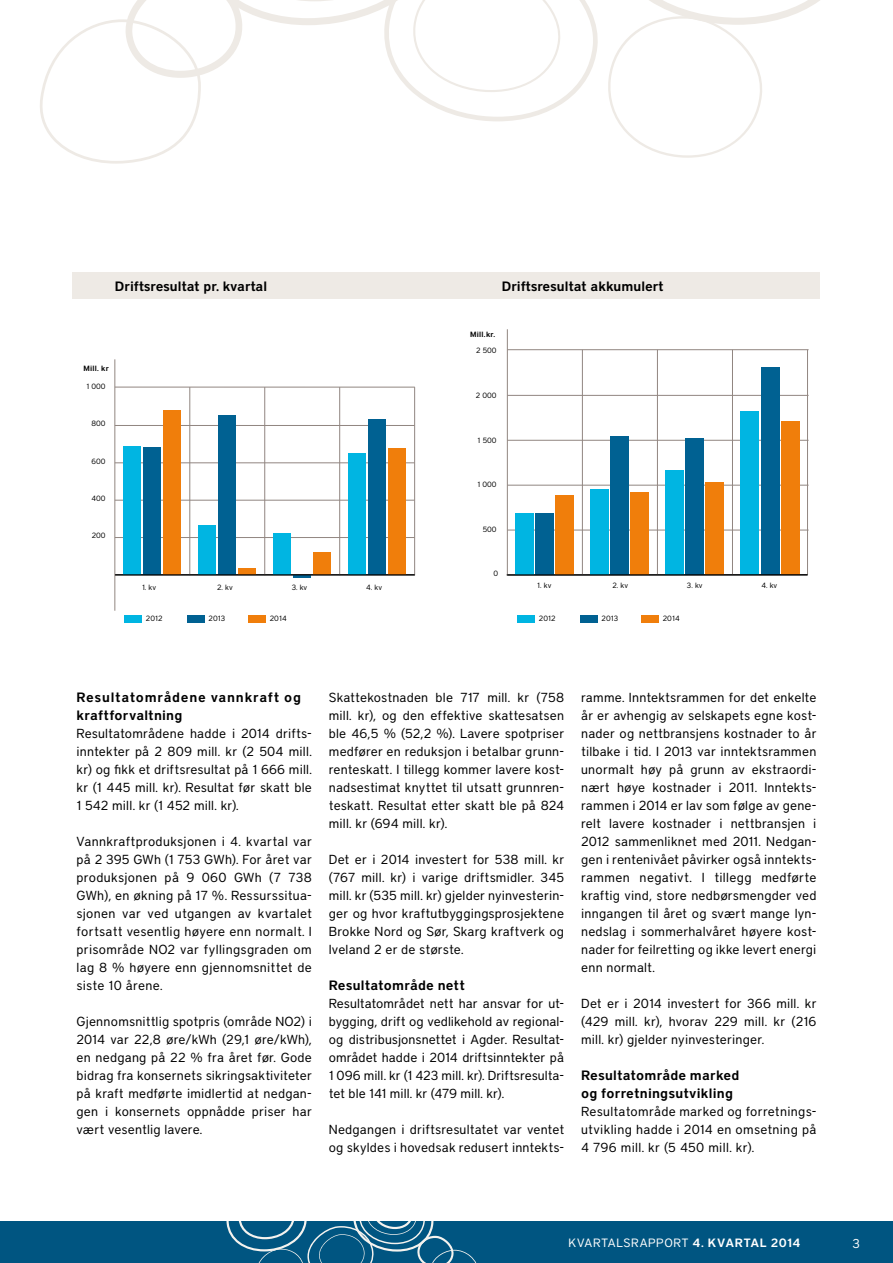
<style>
.page{position:relative;width:893px;height:1263px;background:#fff}
.page>*{position:absolute;margin:0;border:0;box-sizing:border-box;transform-origin:0 0}
.t1{font:600 13.5px/18px "District";letter-spacing:.01em;color:#000}
.t2{font:600 13.5px/18px "District";letter-spacing:.045em;color:#000}
.t3{font:600 13.5px "District";letter-spacing:-.01em;color:#000}
.t4{font:13.05px/18px "District";letter-spacing:.015em;color:#000;text-align:justify}
.t5{font:12.75px "District";color:#fff}
.t6{font:12px "District";letter-spacing:.06em;color:#fff}
.t7{font:7.5px "District";color:#000}
.t8{font:600 7.5px "District";letter-spacing:.03em;color:#000}
.t9{font:7.5px/15.1px "District";letter-spacing:.03em;color:#000;text-align:right}
.s1{font-weight:600}
</style>
<div class="page">
<svg style="left:40px;top:0;width:780px;height:164px"></svg>
<div style="left:0;top:1221px;width:893px;height:42px;background:#005581"></div>
<svg style="left:226px;top:1221px;width:251px;height:42px"></svg>
<div style="left:73px;top:273px;width:747px;height:26px;background:#eeeae5"></div>
<div style="left:124px;top:615px;width:18px;height:8px;background:#00b5e2"></div>
<div style="left:187px;top:615px;width:17px;height:8px;background:#006192"></div>
<div style="left:248px;top:615px;width:17px;height:8px;background:#f07e0b"></div>
<hr style="left:190px;top:387px;width:1px;height:188px;background:#918681">
<hr style="left:264px;top:387px;width:1px;height:188px;background:#918681">
<hr style="left:339px;top:387px;width:1px;height:188px;background:#918681">
<hr style="left:414px;top:387px;width:1px;height:188px;background:#918681">
<hr style="left:114px;top:359px;width:1px;height:252px;background:#918681">
<hr style="left:115px;top:537px;width:300px;height:1px;background:#918681">
<hr style="left:115px;top:500px;width:300px;height:1px;background:#918681">
<hr style="left:115px;top:463px;width:300px;height:1px;background:#918681">
<hr style="left:115px;top:425px;width:300px;height:1px;background:#918681">
<hr style="left:115px;top:387px;width:300px;height:1px;background:#918681">
<div style="left:163px;top:410px;width:18px;height:165px;background:#f07e0b"></div>
<div style="left:238px;top:569px;width:18px;height:6px;background:#f07e0b"></div>
<div style="left:313px;top:553px;width:18px;height:22px;background:#f07e0b"></div>
<div style="left:388px;top:448px;width:18px;height:127px;background:#f07e0b"></div>
<div style="left:143px;top:447px;width:18px;height:128px;background:#006192"></div>
<div style="left:218px;top:415px;width:18px;height:160px;background:#006192"></div>
<svg style="left:293px;top:575px;width:18px;height:2px"></svg>
<div style="left:368px;top:420px;width:18px;height:155px;background:#006192"></div>
<div style="left:123px;top:447px;width:18px;height:128px;background:#00b5e2"></div>
<div style="left:198px;top:526px;width:18px;height:49px;background:#00b5e2"></div>
<div style="left:273px;top:534px;width:18px;height:41px;background:#00b5e2"></div>
<div style="left:348px;top:453px;width:18px;height:122px;background:#00b5e2"></div>
<hr style="left:507px;top:575px;width:300px;height:1px;background:#000">
<hr style="left:582px;top:350px;width:1px;height:225px;background:#918681">
<hr style="left:657px;top:350px;width:1px;height:225px;background:#918681">
<hr style="left:732px;top:350px;width:1px;height:225px;background:#918681">
<hr style="left:807px;top:350px;width:1px;height:225px;background:#918681">
<hr style="left:507px;top:329px;width:1px;height:246px;background:#918681">
<hr style="left:507px;top:530px;width:302px;height:1px;background:#918681">
<hr style="left:507px;top:485px;width:302px;height:1px;background:#918681">
<hr style="left:507px;top:440px;width:302px;height:1px;background:#918681">
<hr style="left:507px;top:395px;width:302px;height:1px;background:#918681">
<hr style="left:507px;top:349px;width:302px;height:1px;background:#918681">
<div style="left:556px;top:496px;width:18px;height:79px;background:#f07e0b"></div>
<div style="left:631px;top:493px;width:18px;height:82px;background:#f07e0b"></div>
<div style="left:706px;top:482px;width:18px;height:93px;background:#f07e0b"></div>
<div style="left:781px;top:421px;width:18px;height:154px;background:#f07e0b"></div>
<div style="left:536px;top:514px;width:18px;height:61px;background:#006192"></div>
<div style="left:611px;top:437px;width:18px;height:138px;background:#006192"></div>
<div style="left:686px;top:438px;width:18px;height:137px;background:#006192"></div>
<div style="left:761px;top:367px;width:18px;height:208px;background:#006192"></div>
<div style="left:516px;top:513px;width:18px;height:62px;background:#00b5e2"></div>
<div style="left:591px;top:490px;width:18px;height:85px;background:#00b5e2"></div>
<div style="left:666px;top:470px;width:18px;height:105px;background:#00b5e2"></div>
<div style="left:741px;top:412px;width:18px;height:163px;background:#00b5e2"></div>
<hr style="left:507px;top:574px;width:301px;height:1px;background:#000">
<div style="left:517px;top:615px;width:17px;height:7px;background:#00b5e2"></div>
<div style="left:580px;top:615px;width:17px;height:7px;background:#006192"></div>
<div style="left:641px;top:615px;width:17px;height:7px;background:#f07e0b"></div>
<hr style="left:115px;top:574px;width:300px;height:1px;background:#000">
<p class="t3" style="left:115px;top:278px;width:154px">Driftsresultat pr. kvartal</p>
<p class="t1" style="left:502px;top:277px;width:163px">Driftsresultat akkumulert</p>
<p class="t8" style="left:470px;top:330px;width:27px">Mill.kr.</p>
<p class="t8" style="left:83px;top:364px;width:27px">Mill. kr</p>
<p class="t7" style="left:86px;top:382px;width:21px">1 000</p>
<p class="t7" style="left:91px;top:419px;width:16px">800</p>
<p class="t7" style="left:92px;top:456px;width:16px">600</p>
<p class="t7" style="left:92px;top:494px;width:16px">400</p>
<p class="t7" style="left:92px;top:531px;width:15px">200</p>
<p class="t7" style="left:476px;top:346px;width:22px">2 500</p>
<p class="t7" style="left:476px;top:391px;width:22px">2 000</p>
<p class="t7" style="left:478px;top:435px;width:21px">1 500</p>
<p class="t7" style="left:477px;top:480px;width:21px">1 000</p>
<p class="t7" style="left:483px;top:525px;width:15px">500</p>
<p class="t7" style="left:493px;top:569px;width:6px">0</p>
<p class="t7" style="left:142px;top:583px;width:16px">1. kv</p>
<p class="t7" style="left:217px;top:583px;width:17px">2. kv</p>
<p class="t7" style="left:292px;top:583px;width:17px">3. kv</p>
<p class="t7" style="left:366px;top:583px;width:17px">4. kv</p>
<p class="t7" style="left:537px;top:581px;width:16px">1. kv</p>
<p class="t7" style="left:612px;top:581px;width:17px">2. kv</p>
<p class="t7" style="left:687px;top:581px;width:17px">3. kv</p>
<p class="t7" style="left:761px;top:581px;width:17px">4. kv</p>
<p class="t7" style="left:146px;top:614px;width:18px">2012</p>
<p class="t7" style="left:209px;top:614px;width:18px">2013</p>
<p class="t7" style="left:270px;top:614px;width:18px">2014</p>
<p class="t7" style="left:539px;top:614px;width:18px">2012</p>
<p class="t7" style="left:601px;top:614px;width:18px">2013</p>
<p class="t7" style="left:663px;top:614px;width:18px">2014</p>
<p class="t2" style="left:77px;top:688px;width:226px">Resultatområdene vannkraft og kraftforvaltning</p>
<p class="t4" style="left:77px;top:724px;width:237px">Resultatområdene hadde i 2014 drifts&shy;inntekter på 2 809 mill. kr (2 504 mill. kr) og fikk et driftsresultat på 1 666 mill. kr (1 445 mill. kr). Resultat før skatt ble 1 542 mill. kr (1 452 mill. kr).</p>
<p class="t4" style="left:77px;top:832px;width:237px">Vannkraftproduksjonen i 4. kvartal var på 2 395 GWh (1 753 GWh). For året var produksjonen på 9 060 GWh (7 738<br>GWh), en økning på 17 %. Ressurssitua&shy;sjonen var ved utgangen av kvartalet fortsatt vesentlig høyere enn normalt. I prisområde NO2 var fyllingsgraden om lag 8 % høyere enn gjennomsnittet de siste 10 årene.</p>
<p class="t4" style="left:77px;top:1012px;width:237px">Gjennomsnittlig spotpris (område NO2) i 2014 var 22,8 øre/kWh (29,1 øre/kWh), en nedgang på 22 % fra året før. Gode bidrag fra konsernets sikringsaktiviteter på kraft medførte imidlertid at nedgan&shy;gen i konsernets oppnådde priser har vært vesentlig lavere.</p>
<p class="t9" style="left:68px;top:1094px;width:21px">1 200<br>1 000<br>800</p>
<p class="t4" style="left:329px;top:688px;width:237px">Skattekostnaden ble 717 mill. kr (758 mill. kr), og den effektive skattesatsen ble 46,5 % (52,2 %). Lavere spotpriser medfører en reduksjon i betalbar grunn&shy;renteskatt. I tillegg kommer lavere kost&shy;nadsestimat knyttet til utsatt grunnren&shy;teskatt. Resultat etter skatt ble på 824 mill. kr (694 mill. kr).</p>
<p class="t4" style="left:329px;top:850px;width:237px">Det er i 2014 investert for 538 mill. kr (767 mill. kr) i varige driftsmidler. 345 mill. kr (535 mill. kr) gjelder nyinvesterin&shy;ger og hvor kraftutbyggingsprosjektene Brokke Nord og Sør, Skarg kraftverk og Iveland 2 er de største.</p>
<p class="t1" style="left:329px;top:976px;width:138px">Resultatområde nett</p>
<p class="t4" style="left:329px;top:994px;width:237px">Resultatområdet nett har ansvar for ut&shy;bygging, drift og vedlikehold av regional&shy;og distribusjonsnettet i Agder. Resultat&shy;området hadde i 2014 driftsinntekter på 1 096 mill. kr (1 423 mill. kr). Driftsresulta&shy;tet ble 141 mill. kr (479 mill. kr).</p>
<p class="t4" style="left:329px;top:1120px;width:237px">Nedgangen i driftsresultatet var ventet og skyldes i hovedsak redusert inntekts-</p>
<p class="t7" style="left:464px;top:1002px;width:22px">2 500</p>
<p class="t7" style="left:463px;top:1039px;width:23px">2 000</p>
<p class="t7" style="left:465px;top:1076px;width:21px">1 500</p>
<p class="t4" style="left:581px;top:688px;width:237px">ramme. Inntektsrammen for det enkelte år er avhengig av selskapets egne kost&shy;nader og nettbransjens kostnader to år tilbake i tid. I 2013 var inntektsrammen unormalt høy på grunn av ekstraordi&shy;nært høye kostnader i 2011. Inntekts&shy;rammen i 2014 er lav som følge av gene&shy;relt lavere kostnader i nettbransjen i 2012 sammenliknet med 2011. Nedgan&shy;gen i rentenivået påvirker også inntekts&shy;rammen negativt. I tillegg medførte kraftig vind, store nedbørsmengder ved inngangen til året og svært mange lyn&shy;nedslag i sommerhalvåret høyere kost&shy;nader for feilretting og ikke levert energi enn normalt.</p>
<p class="t4" style="left:581px;top:994px;width:237px">Det er i 2014 investert for 366 mill. kr (429 mill. kr), hvorav 229 mill. kr (216 mill. kr) gjelder nyinvesteringer.</p>
<p class="t1" style="left:581px;top:1066px;width:160px">Resultatområde marked og forretningsutvikling</p>
<p class="t4" style="left:581px;top:1102px;width:237px">Resultatområde marked og forretnings&shy;utvikling hadde i 2014 en omsetning på 4 796 mill. kr (5 450 mill. kr).</p>
<p class="t6" style="left:568px;top:1236px;width:234px">KVARTALSRAPPORT <span class="s1">4. KVARTAL 2014</span></p>
<p class="t5" style="left:853px;top:1236px;width:9px">3</p>
</div>
